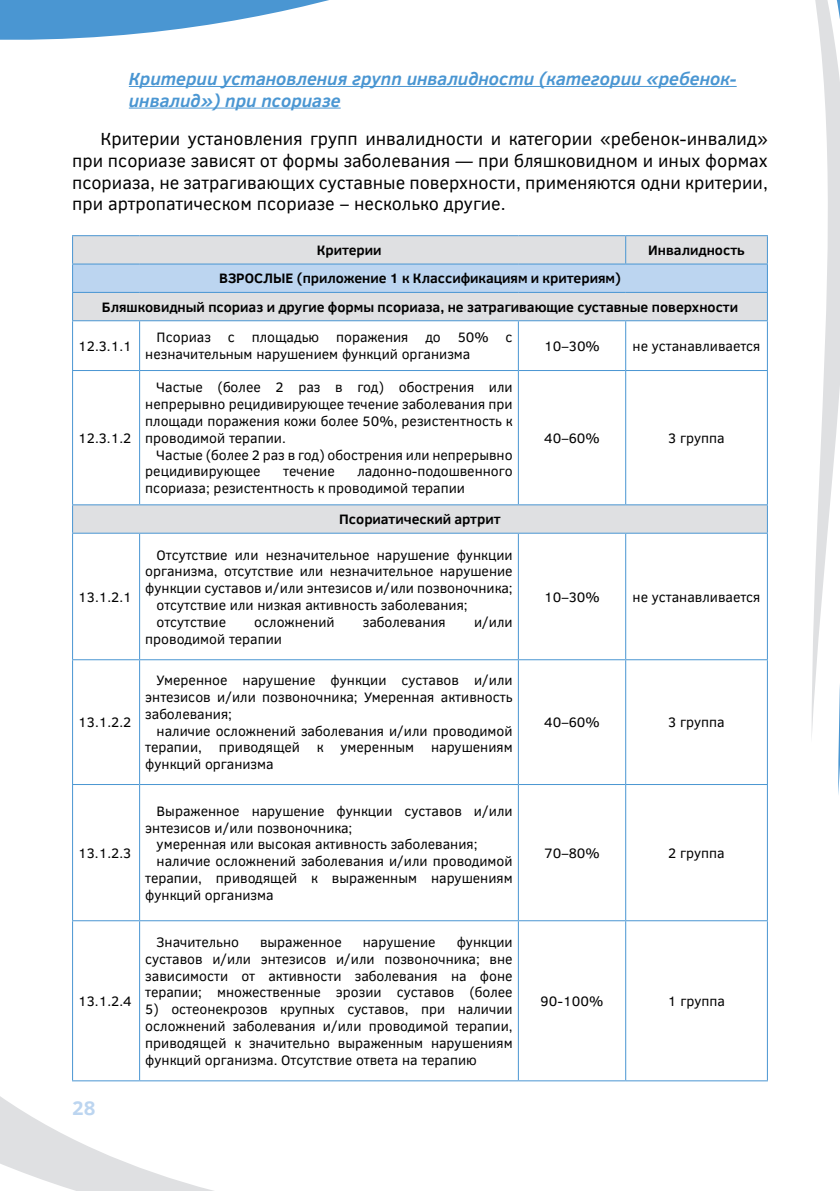
<style>
.page{position:relative;width:840px;height:1191px;background:#fff}
.page>*{position:absolute;margin:0;border:0;box-sizing:border-box;transform-origin:0 0}
.t1{font:700 20px "Clear Sans";color:#bcd5f0}
.t2{font:18px/21.6px "Clear Sans";color:#000;text-align:justify}
.t3{font:italic 700 18px/21.6px "Clear Sans";color:#4a96d2}
.t4{font:14px/16.8px "Clear Sans";color:#000;text-align:justify}
.t5{font:700 14px/28.4px "Clear Sans";color:#000;text-align:center}
.s1{font-style:italic}
</style>
<div class="page">
<hr style="left:129px;top:86px;width:607px;height:1px;background:#4a96d2">
<svg style="left:73px;top:236px;width:592px;height:297px"></svg>
<div style="left:72px;top:264px;width:695px;height:28px;background:#bcd5f0"></div>
<hr style="left:72px;top:235px;width:67px;height:1px;background:#4a96d2">
<hr style="left:139px;top:235px;width:379px;height:1px;background:#4a96d2">
<hr style="left:518px;top:235px;width:107px;height:1px;background:#4a96d2">
<hr style="left:625px;top:235px;width:142px;height:1px;background:#4a96d2">
<svg style="left:625px;top:236px;width:1px;height:27px"></svg>
<hr style="left:72px;top:263px;width:67px;height:1px;background:#4a96d2">
<hr style="left:139px;top:263px;width:379px;height:1px;background:#4a96d2">
<hr style="left:518px;top:263px;width:107px;height:1px;background:#4a96d2">
<hr style="left:625px;top:263px;width:142px;height:1px;background:#4a96d2">
<hr style="left:72px;top:292px;width:67px;height:1px;background:#4a96d2">
<svg style="left:72px;top:236px;width:1px;height:84px"></svg>
<hr style="left:139px;top:292px;width:379px;height:1px;background:#4a96d2">
<hr style="left:518px;top:292px;width:107px;height:1px;background:#4a96d2">
<hr style="left:625px;top:292px;width:142px;height:1px;background:#4a96d2">
<hr style="left:72px;top:320px;width:67px;height:1px;background:#4a96d2">
<hr style="left:72px;top:321px;width:1px;height:49px;background:#4a96d2">
<hr style="left:139px;top:320px;width:379px;height:1px;background:#4a96d2">
<hr style="left:139px;top:321px;width:1px;height:49px;background:#4a96d2">
<hr style="left:518px;top:320px;width:107px;height:1px;background:#4a96d2">
<hr style="left:517px;top:321px;width:1px;height:49px;background:#4a96d2">
<hr style="left:625px;top:320px;width:142px;height:1px;background:#4a96d2">
<hr style="left:625px;top:321px;width:1px;height:49px;background:#4a96d2">
<hr style="left:72px;top:370px;width:67px;height:1px;background:#4a96d2">
<hr style="left:72px;top:371px;width:1px;height:133px;background:#4a96d2">
<hr style="left:139px;top:370px;width:379px;height:1px;background:#4a96d2">
<hr style="left:139px;top:371px;width:1px;height:133px;background:#4a96d2">
<hr style="left:518px;top:370px;width:107px;height:1px;background:#4a96d2">
<hr style="left:517px;top:371px;width:1px;height:133px;background:#4a96d2">
<hr style="left:625px;top:370px;width:142px;height:1px;background:#4a96d2">
<hr style="left:625px;top:371px;width:1px;height:133px;background:#4a96d2">
<hr style="left:72px;top:504px;width:67px;height:1px;background:#4a96d2">
<svg style="left:72px;top:505px;width:1px;height:28px"></svg>
<hr style="left:139px;top:504px;width:379px;height:1px;background:#4a96d2">
<hr style="left:518px;top:504px;width:107px;height:1px;background:#4a96d2">
<hr style="left:625px;top:504px;width:142px;height:1px;background:#4a96d2">
<hr style="left:72px;top:533px;width:67px;height:1px;background:#4a96d2">
<hr style="left:72px;top:534px;width:1px;height:125px;background:#4a96d2">
<hr style="left:139px;top:533px;width:379px;height:1px;background:#4a96d2">
<hr style="left:139px;top:534px;width:1px;height:125px;background:#4a96d2">
<hr style="left:518px;top:533px;width:107px;height:1px;background:#4a96d2">
<hr style="left:517px;top:534px;width:1px;height:125px;background:#4a96d2">
<hr style="left:625px;top:533px;width:142px;height:1px;background:#4a96d2">
<hr style="left:625px;top:534px;width:1px;height:125px;background:#4a96d2">
<hr style="left:72px;top:659px;width:67px;height:1px;background:#4a96d2">
<hr style="left:72px;top:660px;width:1px;height:124px;background:#4a96d2">
<hr style="left:139px;top:659px;width:379px;height:1px;background:#4a96d2">
<hr style="left:139px;top:660px;width:1px;height:124px;background:#4a96d2">
<hr style="left:518px;top:659px;width:107px;height:1px;background:#4a96d2">
<hr style="left:517px;top:660px;width:1px;height:124px;background:#4a96d2">
<hr style="left:625px;top:659px;width:142px;height:1px;background:#4a96d2">
<hr style="left:625px;top:660px;width:1px;height:124px;background:#4a96d2">
<hr style="left:72px;top:784px;width:67px;height:1px;background:#4a96d2">
<hr style="left:72px;top:785px;width:1px;height:135px;background:#4a96d2">
<hr style="left:139px;top:784px;width:379px;height:1px;background:#4a96d2">
<hr style="left:139px;top:785px;width:1px;height:135px;background:#4a96d2">
<hr style="left:518px;top:784px;width:107px;height:1px;background:#4a96d2">
<hr style="left:517px;top:785px;width:1px;height:135px;background:#4a96d2">
<hr style="left:625px;top:784px;width:142px;height:1px;background:#4a96d2">
<hr style="left:625px;top:785px;width:1px;height:135px;background:#4a96d2">
<hr style="left:766px;top:785px;width:1px;height:135px;background:#4a96d2">
<hr style="left:72px;top:920px;width:67px;height:1px;background:#4a96d2">
<hr style="left:72px;top:921px;width:1px;height:159px;background:#4a96d2">
<hr style="left:139px;top:920px;width:379px;height:1px;background:#4a96d2">
<hr style="left:139px;top:921px;width:1px;height:159px;background:#4a96d2">
<hr style="left:518px;top:920px;width:107px;height:1px;background:#4a96d2">
<hr style="left:517px;top:921px;width:1px;height:159px;background:#4a96d2">
<hr style="left:625px;top:920px;width:142px;height:1px;background:#4a96d2">
<hr style="left:625px;top:921px;width:1px;height:159px;background:#4a96d2">
<hr style="left:766px;top:921px;width:1px;height:159px;background:#4a96d2">
<hr style="left:518px;top:1080px;width:107px;height:1px;background:#4a96d2">
<hr style="left:625px;top:1080px;width:142px;height:1px;background:#4a96d2">
<svg style="left:0;top:964px;width:578px;height:227px"></svg>
<svg style="left:665px;top:0;width:174px;height:743px"></svg>
<svg style="left:0;top:0;width:341px;height:109px"></svg>
<p class="t3" style="left:129px;top:67px;width:609px">Критерии установления групп инвалидности (категории «ребенок&shy;инвалид») при псориазе</p>
<p class="t2" style="left:72px;top:128px;width:697px;text-indent:28px">Критерии установления групп инвалидности и категории «ребенок-инвалид» при псориазе зависят от формы заболевания <span class="s1">—</span> при бляшковидном и иных формах псориаза, не затрагивающих суставные поверхности, применяются одни критерии, при артропатическом псориазе – несколько другие.</p>
<p class="t5" style="left:316px;top:235px;width:66px">Критерии</p>
<p class="t5" style="left:648px;top:235px;width:98px">Инвалидность</p>
<p class="t5" style="left:102px;top:264px;width:637px">ВЗРОСЛЫЕ (приложение 1 к Классификациям и критериям)<br>Бляшковидный псориаз и другие формы псориаза, не затрагивающие суставные поверхности</p>
<p class="t4" style="left:78px;top:337px;width:55px">12.3.1.1</p>
<p class="t4" style="left:145px;top:329px;width:368px;text-indent:11px">Псориаз с площадью поражения до 50% с незначительным нарушением функций организма</p>
<p class="t4" style="left:544px;top:337px;width:57px">10–30%</p>
<p class="t4" style="left:632px;top:337px;width:129px">не устанавливается</p>
<p class="t4" style="left:78px;top:429px;width:55px">12.3.1.2</p>
<p class="t4" style="left:145px;top:379px;width:368px;text-indent:11px">Частые (более 2 раз в год) обострения или непрерывно рецидивирующее течение заболевания при площади поражения кожи более 50%, резистентность к проводимой терапии.</p>
<p class="t4" style="left:145px;top:446px;width:368px;text-indent:11px">Частые (более 2 раз в год) обострения или непрерывно рецидивирующее</p>
<p class="t4" style="left:145px;top:463px;width:368px;text-indent:212px">ладонно-подошвенного псориаза; резистентность к проводимой терапии</p>
<p class="t4" style="left:283px;top:463px;width:53px">течение</p>
<p class="t4" style="left:544px;top:429px;width:57px">40–60%</p>
<p class="t4" style="left:668px;top:429px;width:58px">3 группа</p>
<p class="t5" style="left:339px;top:504px;width:163px">Псориатический артрит</p>
<p class="t4" style="left:78px;top:588px;width:55px">13.1.2.1</p>
<p class="t4" style="left:156px;top:546px;width:357px">Отсутствие или незначительное нарушение функции</p>
<p class="t4" style="left:145px;top:563px;width:368px">организма, отсутствие или незначительное нарушение</p>
<p class="t4" style="left:145px;top:580px;width:368px">функции суставов и/или энтезисов и/или позвоночника;</p>
<p class="t4" style="left:156px;top:596px;width:312px">отсутствие или низкая активность заболевания;</p>
<p class="t4" style="left:156px;top:613px;width:71px">отсутствие</p>
<p class="t4" style="left:254px;top:613px;width:82px">осложнений</p>
<p class="t4" style="left:362px;top:613px;width:84px">заболевания</p>
<p class="t4" style="left:473px;top:613px;width:40px">и/или</p>
<p class="t4" style="left:145px;top:630px;width:138px">проводимой терапии</p>
<p class="t4" style="left:544px;top:588px;width:57px">10–30%</p>
<p class="t4" style="left:632px;top:588px;width:129px">не устанавливается</p>
<p class="t4" style="left:78px;top:714px;width:55px">13.1.2.2</p>
<p class="t4" style="left:145px;top:672px;width:368px;text-indent:11px">Умеренное нарушение функции суставов и/или энтезисов и/или позвоночника; Умеренная активность заболевания;</p>
<p class="t4" style="left:145px;top:722px;width:368px;text-indent:11px">наличие осложнений заболевания и/или проводимой терапии, приводящей к умеренным нарушениям функций организма</p>
<p class="t4" style="left:544px;top:714px;width:57px">40–60%</p>
<p class="t4" style="left:668px;top:714px;width:58px">3 группа</p>
<p class="t4" style="left:78px;top:844px;width:55px">13.1.2.3</p>
<p class="t4" style="left:156px;top:802px;width:357px">Выраженное нарушение функции суставов и/или</p>
<p class="t4" style="left:145px;top:819px;width:208px">энтезисов и/или позвоночника;</p>
<p class="t4" style="left:156px;top:836px;width:322px">умеренная или высокая активность заболевания;</p>
<p class="t4" style="left:156px;top:852px;width:357px">наличие осложнений заболевания и/или проводимой</p>
<p class="t4" style="left:145px;top:869px;width:368px">терапии, приводящей к выраженным нарушениям</p>
<p class="t4" style="left:145px;top:886px;width:130px">функций организма</p>
<p class="t4" style="left:543px;top:844px;width:57px">70–80%</p>
<p class="t4" style="left:667px;top:844px;width:58px">2 группа</p>
<p class="t4" style="left:78px;top:992px;width:55px">13.1.2.4</p>
<p class="t4" style="left:145px;top:933px;width:368px;text-indent:311px">функции суставов и/или энтезисов и/или позвоночника; вне зависимости от активности заболевания на фоне терапии; множественные эрозии суставов (более</p>
<p class="t4" style="left:145px;top:1001px;width:368px">5) остеонекрозов крупных суставов, при наличии осложнений заболевания и/или проводимой терапии, приводящей к значительно выраженным нарушениям функций организма. Отсутствие ответа на терапию</p>
<p class="t4" style="left:156px;top:933px;width:84px">Значительно</p>
<p class="t4" style="left:260px;top:933px;width:83px">выраженное</p>
<p class="t4" style="left:362px;top:933px;width:74px">нарушение</p>
<p class="t4" style="left:540px;top:992px;width:64px">90-100%</p>
<p class="t4" style="left:667px;top:992px;width:59px">1 группа</p>
<h1 class="t1" style="left:72px;top:1093px;width:25px">28</h1>
</div>
